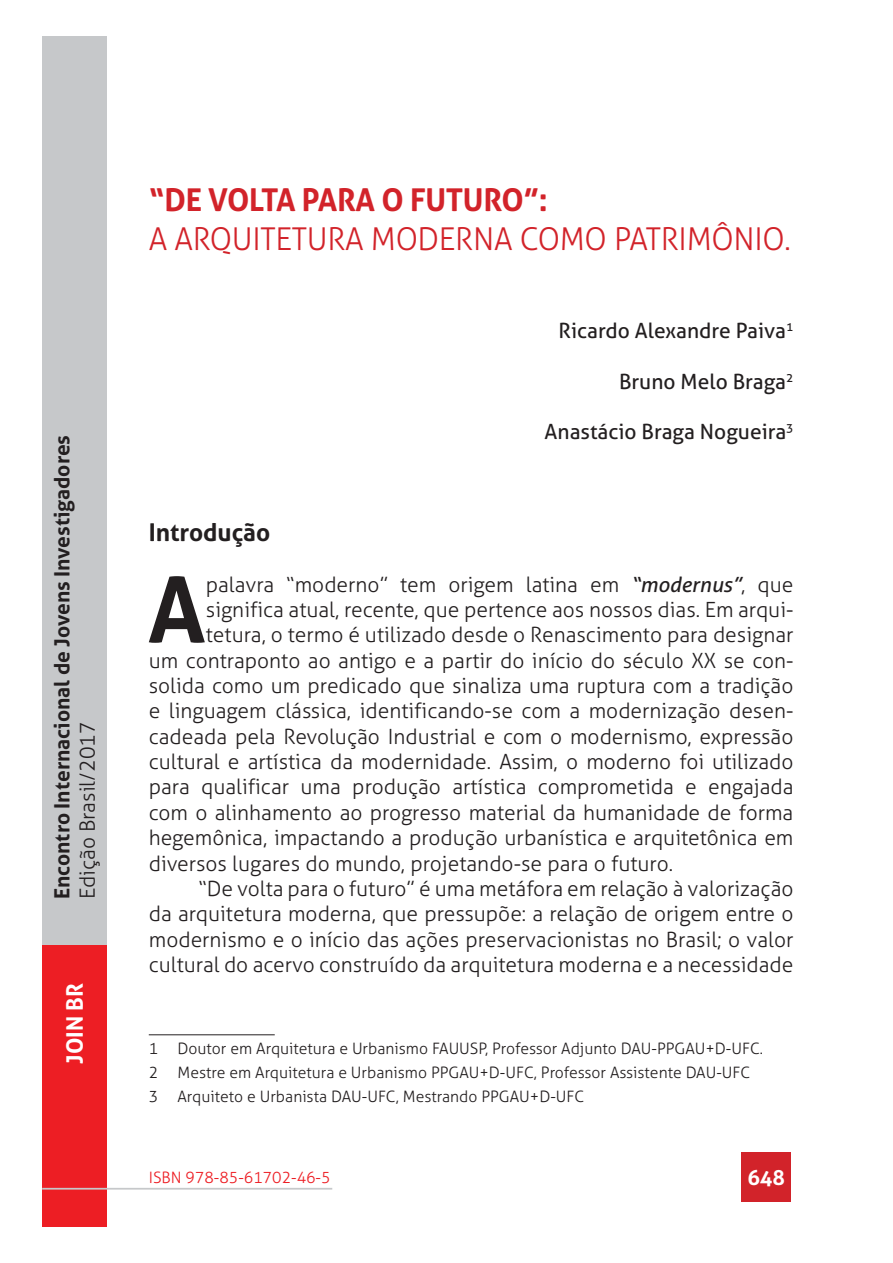
<style>
.page{position:relative;width:893px;height:1263px;background:#fff}
.page>*{position:absolute;margin:0;border:0;box-sizing:border-box;transform-origin:0 0}
.t1{font:700 91.2px "Aller";color:#231f20}
.t2{font:300 31.5px "Aller";letter-spacing:-.01em;color:#d2232a}
.t3{font:700 31.5px "Aller";letter-spacing:-.01em;color:#d2232a}
.t4{font:700 24.45px "Aller";color:#231f20}
.t5{font:700 22.8px "Aller";color:#fff}
.t6{font:300 21px "Aller";color:#231f20}
.t7{font:21px "Aller";color:#231f20}
.t8{font:700 21px "Aller";color:#231f20}
.t9{font:700 21px "Aller";color:#fff}
.t10{font:300 15.75px/24.2px "Aller";color:#231f20}
.t11{font:300 15.75px "Aller";color:#ed1e24}
.s1{font-weight:400;font-style:italic}
</style>
<div class="page">
<div style="left:42px;top:780px;width:65px;height:446px;background:#ed1e24"></div>
<div style="left:42px;top:36px;width:65px;height:909px;background:#c6c8ca"></div>
<div style="left:741px;top:1152px;width:50px;height:50px;background:#d2232a"></div>
<hr style="left:42px;top:1188px;width:290px;height:2px;background:#c6c8ca">
<hr style="left:149px;top:1034px;width:126px;height:1px;background:#231f20">
<p class="t8" style="left:50px;top:899px;width:466px;rotate:-90deg">Encontro Internacional de Jovens Investigadores</p>
<p class="t6" style="left:75px;top:899px;width:179px;rotate:-90deg">Edição Brasil/2017</p>
<p class="t5" style="left:61px;top:1064px;width:82px;rotate:-90deg">JOIN BR</p>
<h2 class="t3" style="left:149px;top:182px;width:401px">“DE VOLTA PARA O FUTURO”:</h2>
<h2 class="t2" style="left:149px;top:220px;width:643px">A ARQUITETURA MODERNA COMO PATRIMÔNIO.</h2>
<p class="t7" style="left:558px;top:318px;width:236px">Ricardo Alexandre Paiva<sup>1</sup></p>
<p class="t7" style="left:619px;top:369px;width:176px">Bruno Melo Braga<sup>2</sup></p>
<p class="t7" style="left:545px;top:420px;width:250px">Anastácio Braga Nogueira<sup>3</sup></p>
<p class="t4" style="left:149px;top:518px;width:123px">Introdução</p>
<h1 class="t1" style="left:148px;top:557px;width:59px">A</h1>
<p class="t6" style="left:206px;top:572px;width:589px">palavra “moderno” tem origem latina em <span class="s1">“modernus”</span>, que</p>
<p class="t6" style="left:206px;top:597px;width:589px">significa atual, recente, que pertence aos nossos dias. Em arqui-</p>
<p class="t6" style="left:206px;top:623px;width:589px">tetura, o termo é utilizado desde o Renascimento para designar</p>
<p class="t6" style="left:149px;top:648px;width:646px">um contraponto ao antigo e a partir do início do século XX se con-</p>
<p class="t6" style="left:149px;top:673px;width:646px">solida como um predicado que sinaliza uma ruptura com a tradição</p>
<p class="t6" style="left:149px;top:699px;width:646px">e linguagem clássica, identificando-se com a modernização desen-</p>
<p class="t6" style="left:149px;top:724px;width:646px">cadeada pela Revolução Industrial e com o modernismo, expressão</p>
<p class="t6" style="left:149px;top:749px;width:646px">cultural e artística da modernidade. Assim, o moderno foi utilizado</p>
<p class="t6" style="left:149px;top:775px;width:646px">para qualificar uma produção artística comprometida e engajada</p>
<p class="t6" style="left:149px;top:800px;width:646px">com o alinhamento ao progresso material da humanidade de forma</p>
<p class="t6" style="left:149px;top:826px;width:646px">hegemônica, impactando a produção urbanística e arquitetônica em</p>
<p class="t6" style="left:149px;top:851px;width:526px">diversos lugares do mundo, projetando-se para o futuro.</p>
<p class="t6" style="left:198px;top:876px;width:597px">“De volta para o futuro” é uma metáfora em relação à valorização</p>
<p class="t6" style="left:149px;top:902px;width:646px">da arquitetura moderna, que pressupõe: a relação de origem entre o</p>
<p class="t6" style="left:149px;top:927px;width:646px">modernismo e o início das ações preservacionistas no Brasil; o valor</p>
<p class="t6" style="left:149px;top:952px;width:646px">cultural do acervo construído da arquitetura moderna e a necessidade</p>
<p class="t10" style="left:149px;top:1037px;width:616px">1 Doutor em Arquitetura e Urbanismo FAUUSP, Professor Adjunto DAU-PPGAU+D-UFC.<br>2 Mestre em Arquitetura e Urbanismo PPGAU+D-UFC, Professor Assistente DAU-UFC<br>3 Arquiteto e Urbanista DAU-UFC, Mestrando PPGAU+D-UFC</p>
<p class="t11" style="left:149px;top:1168px;width:183px">ISBN 978-85-61702-46-5</p>
<p class="t9" style="left:747px;top:1165px;width:39px">648</p>
</div>
